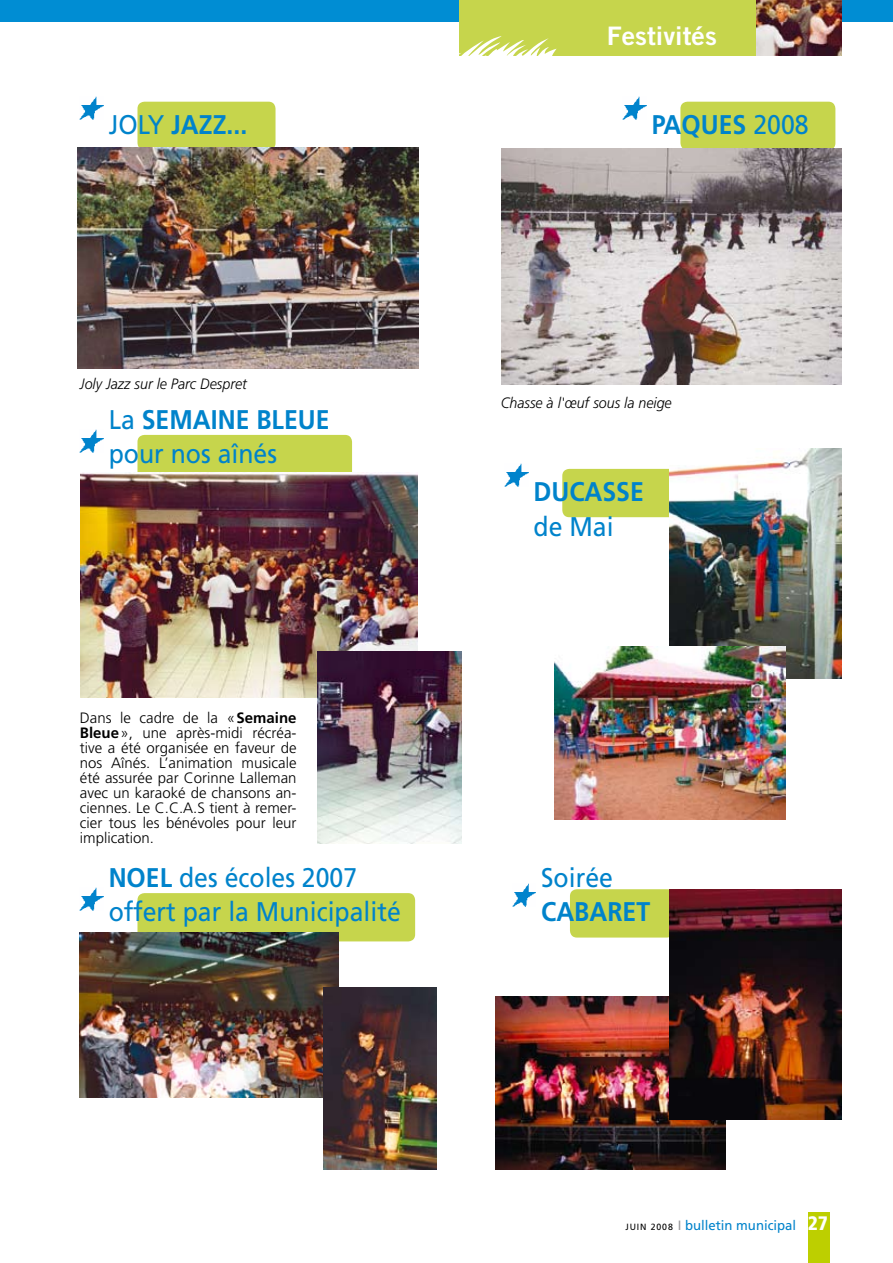
<style>
.page{position:relative;width:893px;height:1263px;background:#fff}
.page>*{position:absolute;margin:0;border:0;box-sizing:border-box;transform-origin:0 0}
.t1{font:27px/34.5px "Frutiger";color:#0083cb;scale:.92 1}
.t2{font:700 27px "Frutiger";color:#0083cb;scale:.92 1}
.t3{font:25.5px "Trade Gothic Bold Two";color:#fff;scale:1.05 1}
.t4{font:300 15px/15px "Frutiger";color:#000;text-align:justify}
.t5{font:italic 300 15px "Frutiger";color:#000;scale:.95 1}
.t6{font:13.5px "Frutiger";color:#0083cb}
.s1{font-weight:400}
.s2{font-weight:700}
.s3{font-size:9px;color:#000}
.s4{color:#97979b}
.s5{font-weight:900;font-stretch:condensed;font-size:19.5px;color:#fff}
</style>
<div class="page">
<div style="left:136px;top:433px;width:218px;height:52px;background:#c6d54c;border-radius:9px"></div>
<div style="left:134px;top:432px;width:221px;height:54px;border:3px solid #fff;border-radius:9px"></div>
<div style="left:561px;top:467px;width:126px;height:52px;background:#c6d54c;border-radius:9px"></div>
<div style="left:559px;top:466px;width:130px;height:54px;border:3px solid #fff;border-radius:9px"></div>
<div style="left:568px;top:888px;width:107px;height:51px;background:#c6d54c;border-radius:9px"></div>
<div style="left:567px;top:886px;width:110px;height:54px;border:3px solid #fff;border-radius:9px"></div>
<div style="left:808px;top:1212px;width:21px;height:51px;background:#bdcf00"></div>
<div style="left:0;top:0;width:893px;height:22px;background:#008dd3"></div>
<div style="left:459px;top:0;width:356px;height:55px;background:#c6d54c"></div>
<svg style="left:459px;top:36px;width:98px;height:20px"></svg>
<div style="left:136px;top:100px;width:141px;height:51px;background:#c6d54c;border-radius:9px"></div>
<div style="left:134px;top:99px;width:145px;height:54px;border:3px solid #fff;border-radius:9px"></div>
<img style="left:80px;top:96px;width:23px;height:23px">
<div style="left:679px;top:100px;width:158px;height:51px;background:#c6d54c;border-radius:9px"></div>
<div style="left:677px;top:99px;width:161px;height:54px;border:3px solid #fff;border-radius:9px"></div>
<img style="left:623px;top:96px;width:23px;height:23px">
<img style="left:81px;top:473px;width:336px;height:225px">
<img style="left:318px;top:651px;width:143px;height:192px">
<img style="left:669px;top:448px;width:173px;height:230px">
<img style="left:555px;top:646px;width:230px;height:173px">
<img style="left:495px;top:996px;width:231px;height:173px">
<img style="left:669px;top:889px;width:173px;height:231px">
<img style="left:505px;top:463px;width:23px;height:23px">
<img style="left:512px;top:884px;width:24px;height:23px">
<img style="left:80px;top:429px;width:23px;height:23px">
<img style="left:78px;top:147px;width:340px;height:221px">
<img style="left:502px;top:148px;width:340px;height:236px">
<div style="left:136px;top:892px;width:281px;height:51px;background:#c6d54c;border-radius:9px"></div>
<div style="left:134px;top:890px;width:284px;height:54px;border:3px solid #fff;border-radius:9px"></div>
<img style="left:80px;top:887px;width:23px;height:23px">
<img style="left:80px;top:932px;width:258px;height:165px">
<img style="left:323px;top:988px;width:114px;height:181px">
<img style="left:757px;top:0;width:85px;height:55px">
<h2 class="t3" style="left:607px;top:20px;width:106px">Festivités</h2>
<h1 class="t2" style="left:109px;top:109px;width:152px"><span class="s1">JOLY</span> JAZZ...</h1>
<h1 class="t2" style="left:652px;top:109px;width:172px">PAQUES <span class="s1">2008</span></h1>
<p class="t5" style="left:80px;top:376px;width:177px">Joly Jazz sur le Parc Despret</p>
<h1 class="t1" style="left:109px;top:402px;width:242px">La <span class="s2">SEMAINE BLEUE </span>pour nos aînés</h1>
<p class="t4" style="left:80px;top:711px;width:218px">Dans le cadre de la «<span class="s2">Semaine Bleue</span>», une après-midi récréa&shy;tive a été organisée en faveur de nos Aînés. L’animation musicale été assurée par Corinne Lalleman avec un karaoké de chansons an&shy;ciennes. Le C.C.A.S tient à remer&shy;cier tous les bénévoles pour leur implication.</p>
<h1 class="t1" style="left:109px;top:860px;width:319px"><span class="s2">NOEL</span> des écoles 2007 offert par la Municipalité</h1>
<p class="t5" style="left:501px;top:394px;width:182px">Chasse à l'œuf sous la neige</p>
<h1 class="t2" style="left:533px;top:476px;width:122px">DUCASSE</h1>
<h1 class="t1" style="left:533px;top:509px;width:89px">de Mai</h1>
<h1 class="t1" style="left:541px;top:860px;width:80px">Soirée</h1>
<h1 class="t2" style="left:541px;top:896px;width:120px">CABARET</h1>
<p class="t6" style="left:625px;top:1217px;width:204px"><span class="s3">JUIN 2008</span> <span class="s4">I</span> bulletin municipal <span class="s5">27</span></p>
</div>
